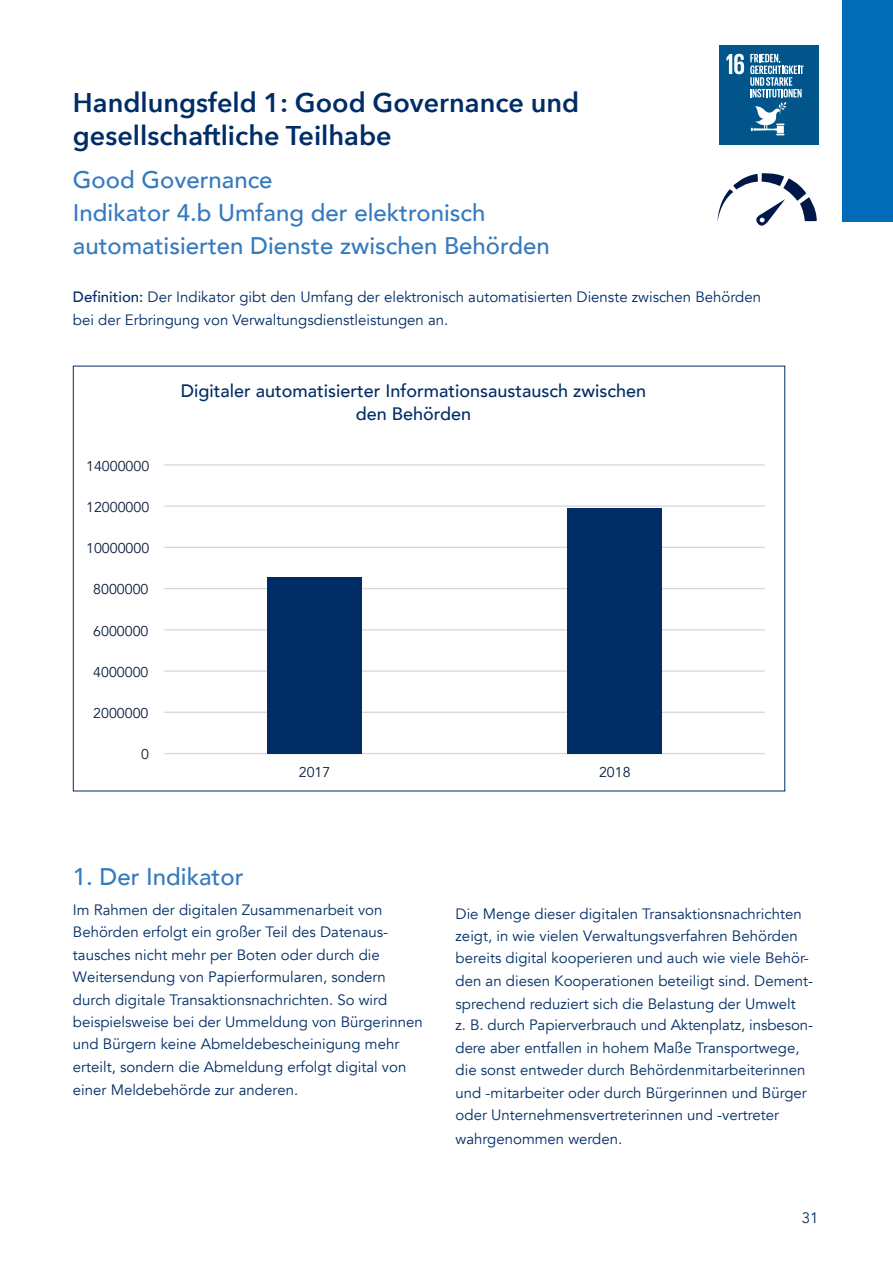
<style>
.page{position:relative;width:893px;height:1263px;background:#fff}
.page>*{position:absolute;margin:0;border:0;box-sizing:border-box;transform-origin:0 0}
.t1{font:600 27px/33px "Avenir Next";color:#002d66}
.t2{font:500 24px/33px "Avenir";color:#367abe}
.t3{font:500 18px/22.5px "Avenir";color:#002d66;text-align:center}
.t4{font:15px/22.5px "Avenir";color:#002d66}
.t5{font:14.1px "Avenir";color:#081c3b}
.s1{font-weight:500}
</style>
<div class="page">
<hr style="left:164px;top:464px;width:601px;height:2px;background:#d7d9d8">
<hr style="left:164px;top:505px;width:601px;height:2px;background:#d7d9d8">
<hr style="left:164px;top:547px;width:601px;height:1px;background:#d7d9d8">
<hr style="left:164px;top:588px;width:601px;height:1px;background:#d7d9d8">
<hr style="left:164px;top:629px;width:601px;height:1px;background:#d7d9d8">
<hr style="left:164px;top:670px;width:601px;height:2px;background:#d7d9d8">
<hr style="left:164px;top:753px;width:601px;height:1px;background:#d7d9d8">
<hr style="left:164px;top:712px;width:601px;height:1px;background:#d7d9d8">
<div style="left:719px;top:46px;width:99px;height:99px;background:#01558a"></div>
<svg style="left:717px;top:173px;width:100px;height:53px"></svg>
<svg style="left:726px;top:54px;width:18px;height:20px"></svg>
<svg style="left:750px;top:54px;width:54px;height:81px"></svg>
<div style="left:842px;top:0;width:51px;height:222px;background:#006cb7"></div>
<div style="left:568px;top:508px;width:94px;height:245px;background:#002d66"></div>
<div style="left:267px;top:577px;width:95px;height:176px;background:#002d66"></div>
<h1 class="t1" style="left:73px;top:86px;width:508px">Handlungsfeld 1: Good Governance und gesellschaftliche Teilhabe</h1>
<h2 class="t2" style="left:73px;top:162px;width:479px">Good Governance<br>Indikator 4.b Umfang der elektronisch automatisierten Dienste zwischen Behörden</h2>
<p class="t4" style="left:73px;top:286px;width:690px"><span class="s1">Definition:</span> Der Indikator gibt den Umfang der elektronisch automatisierten Dienste zwischen Behörden bei der Erbringung von Verwaltungsdienstleistungen an.</p>
<p class="t5" style="left:86px;top:457px;width:65px">14000000</p>
<p class="t5" style="left:86px;top:499px;width:65px">12000000</p>
<p class="t5" style="left:86px;top:540px;width:65px">10000000</p>
<p class="t5" style="left:93px;top:581px;width:57px">8000000</p>
<p class="t5" style="left:93px;top:622px;width:57px">6000000</p>
<p class="t5" style="left:93px;top:663px;width:57px">4000000</p>
<p class="t5" style="left:93px;top:705px;width:57px">2000000</p>
<p class="t5" style="left:141px;top:746px;width:9px">0</p>
<p class="t3" style="left:181px;top:379px;width:467px">Digitaler automatisierter Informationsaustausch zwischen den Behörden</p>
<p class="t5" style="left:299px;top:764px;width:33px">2017</p>
<p class="t5" style="left:599px;top:764px;width:33px">2018</p>
<h2 class="t2" style="left:73px;top:859px;width:172px">1. Der Indikator</h2>
<p class="t4" style="left:73px;top:899px;width:352px">Im Rahmen der digitalen Zusammenarbeit von Behörden erfolgt ein großer Teil des Datenaus&shy;tausches nicht mehr per Boten oder durch die Weitersendung von Papierformularen, sondern durch digitale Transaktionsnachrichten. So wird beispielsweise bei der Ummeldung von Bürgerinnen und Bürgern keine Abmeldebescheinigung mehr erteilt, sondern die Abmeldung erfolgt digital von einer Meldebehörde zur anderen.</p>
<p class="t4" style="left:456px;top:903px;width:355px">Die Menge dieser digitalen Transaktionsnachrichten zeigt, in wie vielen Verwaltungsverfahren Behörden bereits digital kooperieren und auch wie viele Behör-</p>
<p class="t4" style="left:456px;top:970px;width:359px">den an diesen Kooperationen beteiligt sind. Dement&shy;sprechend reduziert sich die Belastung der Umwelt<br>z. B. durch Papierverbrauch und Aktenplatz, insbeson&shy;dere aber entfallen in hohem Maße Transportwege, die sonst entweder durch Behördenmitarbeiterinnen und -mitarbeiter oder durch Bürgerinnen und Bürger oder Unternehmensvertreterinnen und -vertreter wahrgenommen werden.</p>
<p class="t4" style="left:802px;top:1207px;width:18px">31</p>
</div>
